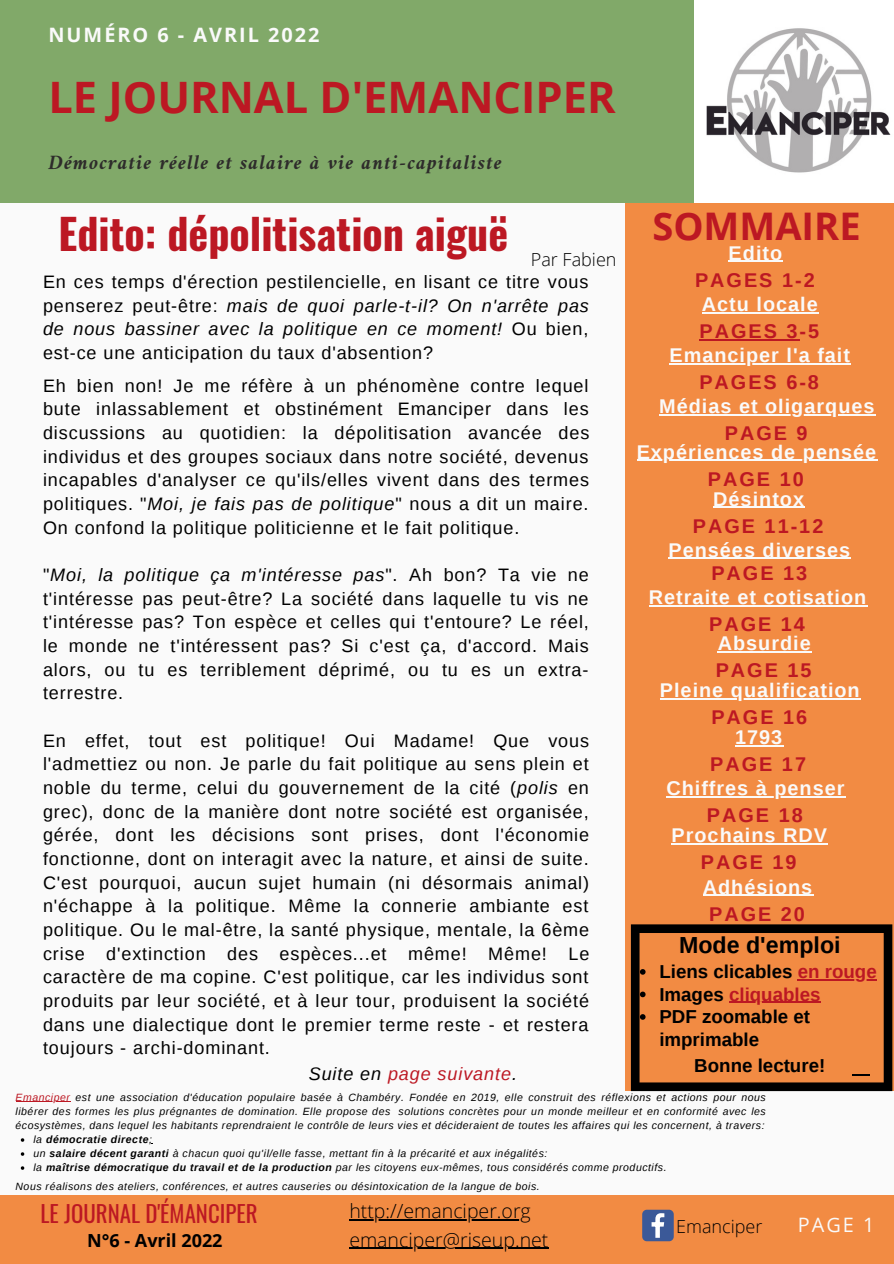
<style>
.page{position:relative;width:894px;height:1264px;background:#fff}
.page>*{position:absolute;margin:0;border:0;box-sizing:border-box;transform-origin:0 0}
.t1{font:700 43.35px "Open Sans";color:#bc1823}
.t2{font:700 42px "Oswald";color:#bc1823}
.t3{font:700 38.1px "Open Sans";color:#bc1823}
.t4{font:700 23.25px "Liberation Sans";color:#000}
.t5{font:22.8px "Oswald";color:#bc1823}
.t6{font:italic 700 20.55px "Amiri";letter-spacing:.05em;color:#2e2c2b}
.t7{font:700 19.8px "Liberation Sans";letter-spacing:.05em;color:#fafafa}
.t8{font:700 19.8px "Liberation Sans";letter-spacing:.1em;color:#bc1823}
.t9{font:700 19.8px "Open Sans";letter-spacing:.1em;color:#fafafa}
.t10{font:19.8px "Open Sans";color:#fafafa}
.t11{font:300 19.5px "Open Sans";color:#000}
.t12{font:700 18.75px/22.5px "Liberation Sans";color:#000}
.t13{font:700 18.75px "Liberation Sans";color:#bc1823}
.t14{font:18px/23.7px "Liberation Sans";letter-spacing:.05em;color:#000;text-align:justify}
.t15{font:italic 18px "Liberation Sans";letter-spacing:.05em;color:#bc1823}
.t16{font:300 18px "Open Sans";color:#000}
.t17{font:700 18px "Open Sans";color:#000}
.t18{font:italic 10.5px/14px "Liberation Sans";letter-spacing:.05em;color:#000;text-align:justify}
.t19{font:italic 700 10.5px "Liberation Sans";letter-spacing:.05em;color:#000}
.s1{font-style:italic}
.s2{color:#000}
.s3{color:#bc1823}
.s4{font-weight:400}
.s5{font-weight:700}
</style>
<div class="page">
<div style="left:0;top:0;width:893px;height:1263px;background:#fafafa"></div>
<div style="left:625px;top:203px;width:268px;height:887px;background:#f28b43"></div>
<div style="left:0;top:0;width:893px;height:203px;background:#81a969"></div>
<div style="left:0;top:1195px;width:893px;height:68px;background:#f28b43"></div>
<img style="left:694px;top:0;width:199px;height:203px">
<hr style="left:668px;top:558px;width:182px;height:1px;background:#fafafa">
<hr style="left:349px;top:1219px;width:181px;height:1px;background:#000">
<hr style="left:349px;top:1247px;width:199px;height:1px;background:#000">
<hr style="left:728px;top:261px;width:55px;height:1px;background:#fafafa">
<hr style="left:16px;top:1101px;width:54px;height:1px;background:#bc1823">
<hr style="left:734px;top:745px;width:49px;height:1px;background:#fafafa">
<svg style="left:630px;top:924px;width:262px;height:167px"></svg>
<hr style="left:701px;top:312px;width:117px;height:1px;background:#fafafa">
<hr style="left:699px;top:339px;width:100px;height:1px;background:#bc1823">
<hr style="left:636px;top:459px;width:241px;height:2px;background:#fafafa">
<hr style="left:713px;top:506px;width:91px;height:2px;background:#fafafa">
<svg style="left:642px;top:1209px;width:31px;height:32px"></svg>
<hr style="left:669px;top:363px;width:181px;height:1px;background:#fafafa">
<hr style="left:717px;top:651px;width:94px;height:1px;background:#fafafa">
<hr style="left:648px;top:605px;width:219px;height:1px;background:#fafafa">
<hr style="left:659px;top:698px;width:201px;height:1px;background:#fafafa">
<hr style="left:659px;top:414px;width:216px;height:1px;background:#fafafa">
<hr style="left:666px;top:796px;width:179px;height:1px;background:#fafafa">
<hr style="left:671px;top:843px;width:156px;height:1px;background:#fafafa">
<hr style="left:702px;top:894px;width:111px;height:1px;background:#fafafa">
<p class="t9" style="left:48px;top:20px;width:272px">NUMÉRO 6 - AVRIL 2022</p>
<p class="t1" style="left:48px;top:66px;width:568px">LE JOURNAL D'EMANCIPER</p>
<p class="t6" style="left:48px;top:150px;width:454px">Démocratie réelle et salaire à vie anti-capitaliste</p>
<p class="t2" style="left:59px;top:201px;width:451px">Edito: dépolitisation aiguë</p>
<p class="t16" style="left:530px;top:246px;width:87px">Par Fabien</p>
<p class="t14" style="left:43px;top:270px;width:547px">En ces temps d'érection pestilencielle, en lisant ce titre vous penserez peut-être: <span class="s1">mais de quoi parle-t-il? On n'arrête pas de nous bassiner avec la politique en ce moment!</span> Ou bien, est-ce une anticipation du taux d'absention?</p>
<p class="t14" style="left:43px;top:374px;width:547px">Eh bien non! Je me réfère à un phénomène contre lequel bute inlassablement et obstinément Emanciper dans les discussions au quotidien: la dépolitisation avancée des individus et des groupes sociaux dans notre société, devenus incapables d'analyser ce qu'ils/elles vivent dans des termes politiques. "<span class="s1">Moi, je fais pas de politique</span>" nous a dit un maire.<br>On confond la politique politicienne et le fait politique.</p>
<p class="t14" style="left:43px;top:563px;width:547px">"<span class="s1">Moi, la politique ça m'intéresse pas</span>". Ah bon? Ta vie ne t'intéresse pas peut-être? La société dans laquelle tu vis ne t'intéresse pas? Ton espèce et celles qui t'entoure? Le réel, le monde ne t'intéressent pas? Si c'est ça, d'accord. Mais alors, ou tu es terriblement déprimé, ou tu es un extra&shy;terrestre.</p>
<p class="t14" style="left:43px;top:728px;width:547px">En effet, tout est politique! Oui Madame! Que vous l'admettiez ou non. Je parle du fait politique au sens plein et noble du terme, celui du gouvernement de la cité (<span class="s1">polis</span> en grec), donc de la manière dont notre société est organisée, gérée, dont les décisions sont prises, dont l'économie fonctionne, dont on interagit avec la nature, et ainsi de suite.<br>C'est pourquoi, aucun sujet humain (ni désormais animal) n'échappe à la politique. Même la connerie ambiante est politique. Ou le mal-être, la santé physique, mentale, la 6ème crise d'extinction des espèces...et même! Même! Le caractère de ma copine. C'est politique, car les individus sont produits par leur société, et à leur tour, produisent la société dans une dialectique dont le premier terme reste - et restera toujours - archi-dominant.</p>
<p class="t15" style="left:309px;top:1063px;width:210px"><span class="s2">Suite en</span> page suivante<span class="s2">.</span></p>
<p class="t3" style="left:652px;top:199px;width:210px">SOMMAIRE</p>
<p class="t7" style="left:728px;top:242px;width:55px">Edito</p>
<p class="t8" style="left:694px;top:269px;width:121px">PAGES 1-2</p>
<p class="t7" style="left:701px;top:293px;width:117px">Actu locale</p>
<p class="t8" style="left:699px;top:320px;width:121px">PAGES 3-5</p>
<p class="t7" style="left:669px;top:344px;width:182px">Emanciper l'a fait</p>
<p class="t8" style="left:699px;top:371px;width:121px">PAGES 6-8</p>
<p class="t7" style="left:659px;top:395px;width:217px">Médias et oligarques</p>
<p class="t8" style="left:724px;top:422px;width:84px">PAGE 9</p>
<p class="t7" style="left:636px;top:440px;width:241px">Expériences de pensée</p>
<p class="t8" style="left:707px;top:467px;width:97px">PAGE 10</p>
<p class="t7" style="left:713px;top:487px;width:92px">Désintox</p>
<p class="t8" style="left:692px;top:514px;width:132px">PAGE 11-12</p>
<p class="t7" style="left:668px;top:539px;width:183px">Pensées diverses</p>
<p class="t8" style="left:711px;top:562px;width:97px">PAGE 13</p>
<p class="t7" style="left:648px;top:586px;width:219px">Retraite et cotisation</p>
<p class="t8" style="left:709px;top:613px;width:97px">PAGE 14</p>
<p class="t7" style="left:717px;top:632px;width:94px">Absurdie</p>
<p class="t8" style="left:715px;top:659px;width:97px">PAGE 15</p>
<p class="t7" style="left:659px;top:679px;width:201px">Pleine qualification</p>
<p class="t8" style="left:711px;top:706px;width:97px">PAGE 16</p>
<p class="t7" style="left:734px;top:726px;width:49px">1793</p>
<p class="t8" style="left:710px;top:753px;width:97px">PAGE 17</p>
<p class="t7" style="left:666px;top:777px;width:180px">Chiffres à penser</p>
<p class="t8" style="left:706px;top:804px;width:97px">PAGE 18</p>
<p class="t7" style="left:671px;top:824px;width:157px">Prochains RDV</p>
<p class="t8" style="left:700px;top:851px;width:97px">PAGE 19</p>
<p class="t7" style="left:702px;top:875px;width:111px">Adhésions</p>
<p class="t8" style="left:709px;top:902px;width:97px">PAGE 20</p>
<p class="t4" style="left:678px;top:932px;width:163px">Mode d'emploi</p>
<p class="t12" style="left:659px;top:960px;width:219px">Liens clicables <span class="s3">en rouge</span></p>
<p class="t13" style="left:659px;top:983px;width:163px"><span class="s2">Images</span> cliquables</p>
<p class="t12" style="left:659px;top:1005px;width:152px">PDF zoomable et imprimable</p>
<p class="t12" style="left:694px;top:1053px;width:132px">Bonne lecture!</p>
<p class="t18" style="left:16px;top:1089px;width:751px"><span class="s3">Emanciper</span> est une association d'éducation populaire basée à Chambéry. Fondée en 2019, elle construit des réflexions et actions pour nous libérer des formes les plus prégnantes de domination. Elle propose des solutions concrètes pour un monde meilleur et en conformité avec les écosystèmes, dans lequel les habitants reprendraient le contrôle de leurs vies et décideraient de toutes les affaires qui les concernent, à travers:</p>
<p class="t19" style="left:33px;top:1133px;width:120px"><span class="s4">la</span> démocratie directe<span class="s4">;</span></p>
<p class="t18" style="left:33px;top:1145px;width:515px">un <span class="s5">salaire décent garanti</span> à chacun quoi qu'il/elle fasse, mettant fin à la précarité et aux inégalités:</p>
<p class="t18" style="left:33px;top:1160px;width:634px">la <span class="s5">maîtrise démocratique du travail et de la production</span> par les citoyens eux-mêmes, tous considérés comme productifs.</p>
<p class="t18" style="left:16px;top:1179px;width:525px">Nous réalisons des ateliers, conférences, et autres causeries ou désintoxication de la langue de bois.</p>
<p class="t5" style="left:41px;top:1195px;width:218px">LE JOURNAL D'ÉMANCIPER</p>
<p class="t17" style="left:87px;top:1227px;width:137px">N°6 - Avril 2022</p>
<p class="t11" style="left:349px;top:1197px;width:183px">http://emanciper.org</p>
<p class="t11" style="left:349px;top:1225px;width:200px">emanciper@riseup.net</p>
<p class="t16" style="left:676px;top:1213px;width:88px">Emanciper</p>
<p class="t10" style="left:797px;top:1211px;width:78px">PAGE 1</p>
</div>
